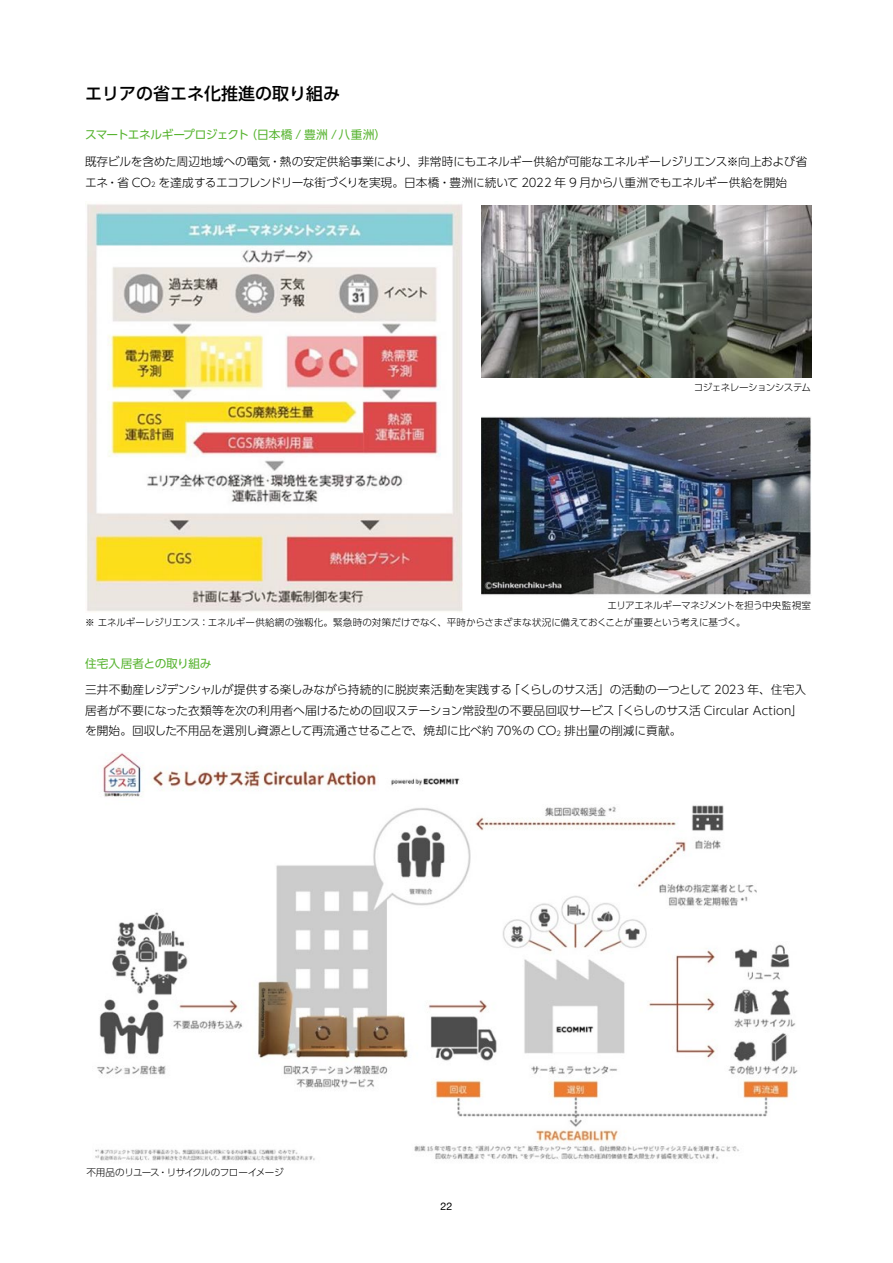
<style>
.page{position:relative;width:893px;height:1263px;background:#fff}
.page>*{position:absolute;margin:0;border:0;box-sizing:border-box;transform-origin:0 0}
.t1{font:500 16.95px "UD Shin Go Pr 6";color:#000}
.t2{font:300 11.7px/20.4px "UD Shin Go Pr 6";letter-spacing:-.01em;color:#000}
.t3{font:11.7px "UD Shin Go Pr 6";letter-spacing:-.02em;color:#58b431}
.t4{font:11.7px "UD Shin Go Pr 6";letter-spacing:-.075em;color:#58b431}
.t5{font:10.65px "Helvetica Neue";color:#000}
.t6{font:300 9.6px "UD Shin Go Pr 6";letter-spacing:-.025em;color:#000}
.t7{font:300 9.6px "UD Shin Go Pr 6";letter-spacing:-.055em;color:#000}
.t8{font:300 9.6px "UD Shin Go Pr 6";letter-spacing:-.06em;color:#000}
.t9{font:300 6.75px "UD Shin Go Pr 6";color:#000}
</style>
<div class="page">
<img style="left:87px;top:204px;width:376px;height:408px">
<img style="left:482px;top:206px;width:329px;height:171px">
<img style="left:482px;top:416px;width:329px;height:179px">
<img style="left:95px;top:752px;width:703px;height:409px">
<h1 class="t1" style="left:85px;top:80px;width:257px">エリアの省エネ化推進の取り組み</h1>
<p class="t3" style="left:245px;top:125px;width:142px">（日本橋 / 豊洲 / 八重洲(</p>
<p class="t4" style="left:85px;top:125px;width:166px">スマートエネルギープロジェクト</p>
<p class="t2" style="left:158px;top:151px;width:650px;text-indent:-73px">既存ビルを含めた周辺地域への電気・熱の安定供給事業により、非常時にもエネルギー供給が可能なエネルギーレジリエンス※向上および省を達成するエコフレンドリーな街づくりを実現。日本橋・豊洲に続いて 2022 年 9 月から八重洲でもエネルギー供給を開始</p>
<p class="t2" style="left:85px;top:171px;width:67px">エネ・省CO</p>
<p class="t9" style="left:151px;top:179px;width:6px">2</p>
<p class="t7" style="left:694px;top:380px;width:119px">コジェネレーションシステム</p>
<p class="t6" style="left:608px;top:598px;width:205px">エリアエネルギーマネジメントを担う中央監視室</p>
<p class="t6" style="left:85px;top:615px;width:662px">※ エネルギーレジリエンス：エネルギー供給網の強靱化。緊急時の対策だけでなく、平時からさまざまな状況に備えておくことが重要という考えに基づく。</p>
<p class="t3" style="left:85px;top:654px;width:128px">住宅入居者との取り組み</p>
<p class="t2" style="left:508px;top:679px;width:299px">「くらしのサス活」の活動の一つとして 2023 年、住宅入</p>
<p class="t2" style="left:85px;top:679px;width:429px">三井不動産レジデンシャルが提供する楽しみながら持続的に脱炭素活動を実践する</p>
<p class="t2" style="left:564px;top:700px;width:119px;text-indent:-479px">居者が不要になった衣類等を次の利用者へ届けるための回収ステーション常設型の不要品回収サービス<br>排出量の削減に貢献。</p>
<p class="t2" style="left:611px;top:700px;width:193px">「くらしのサス活 Circular Action「</p>
<p class="t2" style="left:85px;top:720px;width:473px">を開始。回収した不用品を選別し資源として再流通させることで、焼却に比べ約 70％の CO</p>
<p class="t9" style="left:557px;top:728px;width:6px">2</p>
<p class="t8" style="left:158px;top:1165px;width:127px">・リサイクルのフローイメージ</p>
<p class="t7" style="left:86px;top:1165px;width:75px">不用品のリユース</p>
<p class="t5" style="left:441px;top:1199px;width:13px">22</p>
</div>
